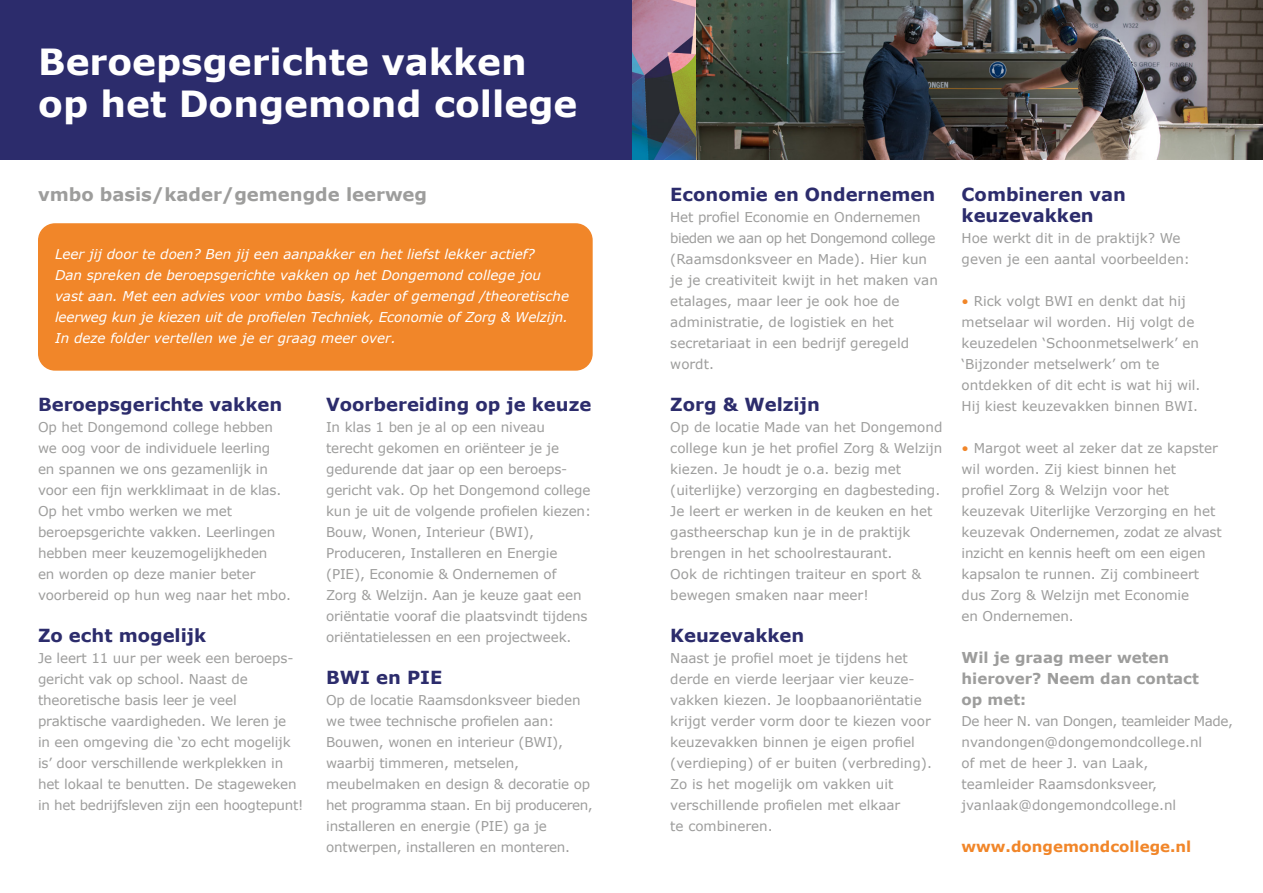
<style>
.page{position:relative;width:1263px;height:893px;background:#fff}
.page>*{position:absolute;margin:0;border:0;box-sizing:border-box;transform-origin:0 0}
.t1{font:700 36px/42px "Verdana";color:#fff}
.t2{font:700 18px/21px "Verdana";color:#2c2c6c}
.t3{font:700 18px "Verdana";color:#9d9d9c}
.t4{font:700 15px/21px "Verdana";color:#9d9d9c}
.t5{font:700 15px "Verdana";color:#f18629}
.t6{font:13.5px/21px "Verdana";letter-spacing:-.01em;color:#9d9d9c}
.t7{font:italic 13.5px/21px "Verdana";color:#fff}
.s1{color:#f18629}
</style>
<div class="page">
<img style="left:696px;top:0;width:567px;height:160px">
<div style="left:38px;top:223px;width:555px;height:148px;background:#f18629;border-radius:17px"></div>
<div style="left:0;top:0;width:631px;height:160px;background:#2c2c6c"></div>
<img style="left:632px;top:0;width:64px;height:160px">
<h1 class="t1" style="left:38px;top:41px;width:541px">Beroepsgerichte vakken op het Dongemond college</h1>
<h2 class="t3" style="left:38px;top:183px;width:391px">vmbo basis/kader/gemengde leerweg</h2>
<p class="t7" style="left:55px;top:244px;width:516px">Leer jij door te doen? Ben jij een aanpakker en het liefst lekker actief?<br>Dan spreken de beroepsgerichte vakken op het Dongemond college jou vast aan. Met een advies voor vmbo basis, kader of gemengd /theoretische leerweg kun je kiezen uit de profielen Techniek, Economie of Zorg &amp; Welzijn.<br>In deze folder vertellen we je er graag meer over.</p>
<h2 class="t2" style="left:38px;top:394px;width:246px">Beroepsgerichte vakken</h2>
<p class="t6" style="left:38px;top:417px;width:254px">Op het Dongemond college hebben we oog voor de individuele leerling<br>en spannen we ons gezamenlijk in voor een fijn werkklimaat in de klas.<br>Op het vmbo werken we met beroepsgerichte vakken. Leerlingen hebben meer keuzemogelijkheden<br>en worden op deze manier beter voorbereid op hun weg naar het mbo.</p>
<h2 class="t2" style="left:38px;top:625px;width:170px">Zo echt mogelijk</h2>
<p class="t6" style="left:38px;top:648px;width:267px">Je leert 11 uur per week een beroeps&shy;gericht vak op school. Naast de theoretische basis leer je veel praktische vaardigheden. We leren je<br>in een omgeving die ‘zo echt mogelijk is’ door verschillende werkplekken in het lokaal te benutten. De stageweken in het bedrijfsleven zijn een hoogtepunt!</p>
<h2 class="t2" style="left:326px;top:394px;width:267px">Voorbereiding op je keuze</h2>
<p class="t6" style="left:326px;top:417px;width:266px">In klas 1 ben je al op een niveau terecht gekomen en oriënteer je je gedurende dat jaar op een beroeps&shy;gericht vak. Op het Dongemond college kun je uit de volgende profielen kiezen:<br>Bouw, Wonen, Interieur (BWI), Produceren, Installeren en Energie (PIE), Economie &amp; Ondernemen of<br>Zorg &amp; Welzijn. Aan je keuze gaat een oriëntatie vooraf die plaatsvindt tijdens oriëntatielessen en een projectweek.</p>
<h2 class="t2" style="left:326px;top:667px;width:118px">BWI en PIE</h2>
<p class="t6" style="left:326px;top:690px;width:268px">Op de locatie Raamsdonksveer bieden we twee technische profielen aan:<br>Bouwen, wonen en interieur (BWI), waarbij timmeren, metselen, meubelmaken en design &amp; decoratie op het programma staan. En bij produceren, installeren en energie (PIE) ga je ontwerpen, installeren en monteren.</p>
<h2 class="t2" style="left:670px;top:184px;width:266px">Economie en Ondernemen</h2>
<p class="t6" style="left:670px;top:207px;width:269px">Het profiel Economie en Ondernemen bieden we aan op het Dongemond college (Raamsdonksveer en Made). Hier kun je je creativiteit kwijt in het maken van etalages, maar leer je ook hoe de administratie, de logistiek en het secretariaat in een bedrijf geregeld wordt.</p>
<h2 class="t2" style="left:670px;top:394px;width:151px">Zorg &amp; Welzijn</h2>
<p class="t6" style="left:670px;top:417px;width:274px">Op de locatie Made van het Dongemond college kun je het profiel Zorg &amp; Welzijn kiezen. Je houdt je o.a. bezig met (uiterlijke) verzorging en dagbesteding.<br>Je leert er werken in de keuken en het gastheerschap kun je in de praktijk brengen in het schoolrestaurant.<br>Ook de richtingen traiteur en sport &amp; bewegen smaken naar meer!</p>
<h2 class="t2" style="left:670px;top:625px;width:135px">Keuzevakken</h2>
<p class="t6" style="left:670px;top:648px;width:263px">Naast je profiel moet je tijdens het derde en vierde leerjaar vier keuze&shy;vakken kiezen. Je loopbaanoriëntatie krijgt verder vorm door te kiezen voor keuzevakken binnen je eigen profiel (verdieping) of er buiten (verbreding).<br>Zo is het mogelijk om vakken uit verschillende profielen met elkaar<br>te combineren.</p>
<h2 class="t2" style="left:961px;top:184px;width:166px">Combineren van keuzevakken</h2>
<p class="t6" style="left:961px;top:228px;width:230px">Hoe werkt dit in de praktijk? We geven je een aantal voorbeelden:</p>
<p class="t6" style="left:961px;top:291px;width:240px"><span class="s1">•</span> Rick volgt BWI en denkt dat hij metselaar wil worden. Hij volgt de keuzedelen ‘Schoonmetselwerk’ en ‘Bijzonder metselwerk’ om te ontdekken of dit echt is wat hij wil.<br>Hij kiest keuzevakken binnen BWI.</p>
<p class="t6" style="left:961px;top:438px;width:262px"><span class="s1">•</span> Margot weet al zeker dat ze kapster wil worden. Zij kiest binnen het profiel Zorg &amp; Welzijn voor het keuzevak Uiterlijke Verzorging en het keuzevak Ondernemen, zodat ze alvast inzicht en kennis heeft om een eigen kapsalon te runnen. Zij combineert dus Zorg &amp; Welzijn met Economie<br>en Ondernemen.</p>
<p class="t4" style="left:961px;top:647px;width:239px">Wil je graag meer weten hierover? Neem dan contact op met:</p>
<p class="t6" style="left:961px;top:711px;width:273px">De heer N. van Dongen, teamleider Made, nvandongen@dongemondcollege.nl<br>of met de heer J. van Laak,<br>teamleider Raamsdonksveer, jvanlaak@dongemondcollege.nl</p>
<p class="t5" style="left:961px;top:837px;width:231px">www.dongemondcollege.nl</p>
</div>
